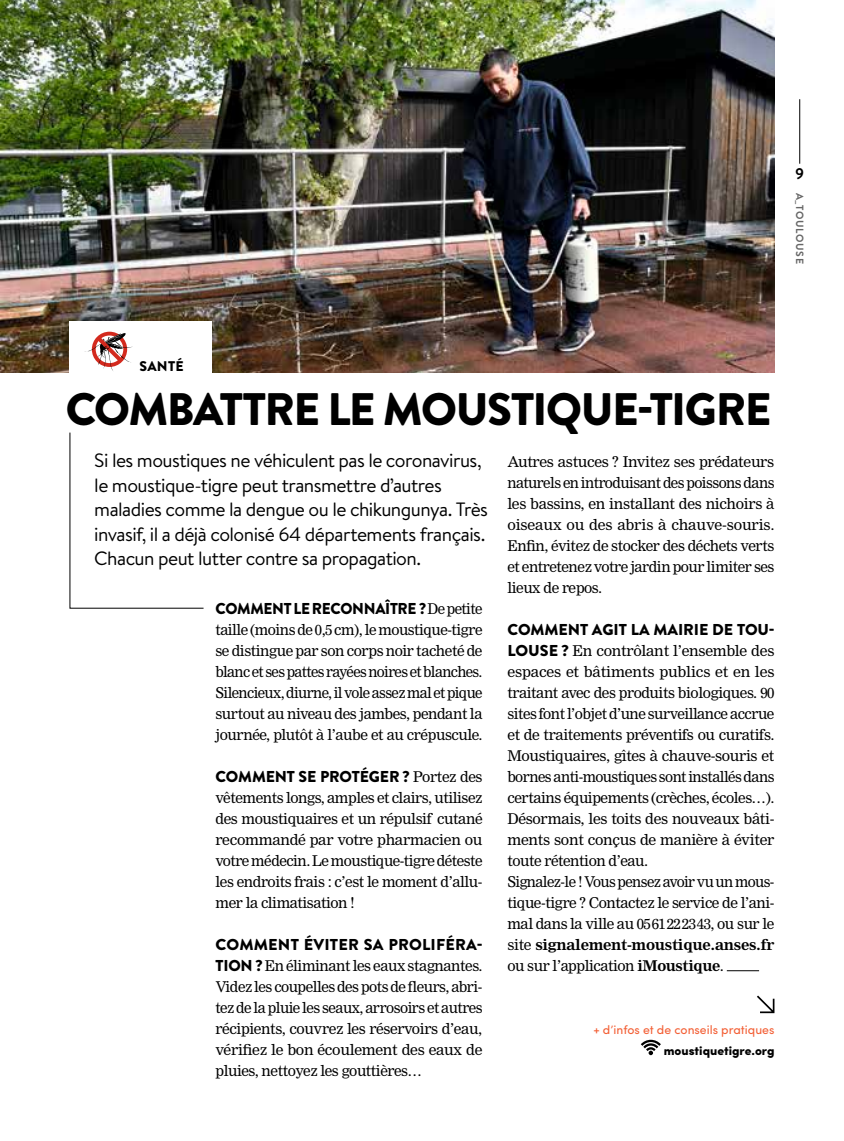
<style>
.page{position:relative;width:844px;height:1141px;background:#fff}
.page>*{position:absolute;margin:0;border:0;box-sizing:border-box;transform-origin:0 0}
.t1{font:900 45.5px "Brandon Grotesque";letter-spacing:-.035em;color:#000}
.t2{font:19.25px/24.5px "Brandon Text";letter-spacing:-.03em;color:#000}
.t3{font:900 15.75px "Brandon Grotesque";letter-spacing:-.005em;color:#000}
.t4{font:700 15.75px "Brandon Grotesque";color:#000}
.t5{font:14.53px/21px "Nimrod MT Std";letter-spacing:-.03em;color:#000;text-align:justify}
.t6{font:900 14px "Brandon Grotesque";letter-spacing:.02em;color:#000}
.t7{font:12.25px "Sofia Pro";color:#f35f35}
.t8{font:900 12.25px "Sofia Pro";color:#000}
.t9{font:700 10.5px "Brandon Grotesque";letter-spacing:.06em;color:#676767}
.s1{font-family:"Nimrod MT Std";font-weight:400;font-size:14.53px}
.s2{font-family:"Brandon Grotesque";font-weight:900;font-size:15.75px}
.s3{font-weight:700}
</style>
<div class="page">
<img style="left:0;top:0;width:774px;height:372px">
<svg style="left:69px;top:432px;width:135px;height:177px"></svg>
<hr style="left:726px;top:970px;width:32px;height:1px;background:#000">
<svg style="left:640px;top:1040px;width:20px;height:15px"></svg>
<div style="left:69px;top:322px;width:143px;height:52px;background:#fff"></div>
<svg style="left:84px;top:332px;width:49px;height:39px"></svg>
<hr style="left:799px;top:99px;width:1px;height:65px;background:#000">
<svg style="left:757px;top:995px;width:17px;height:18px"></svg>
<p class="t4" style="left:795px;top:163px;width:10px">9</p>
<p class="t9" style="left:806px;top:193px;width:72px;rotate:90deg">A_TOULOUSE</p>
<p class="t6" style="left:139px;top:357px;width:46px">SANTÉ</p>
<h1 class="t1" style="left:66px;top:377px;width:707px">COMBATTRE LE MOUSTIQUE-TIGRE</h1>
<p class="t2" style="left:94px;top:447px;width:395px">Si les moustiques ne véhiculent pas le coronavirus, le moustique-tigre peut transmettre d’autres maladies comme la dengue ou le chikungunya. Très invasif, il a déjà colonisé 64 départements français.<br>Chacun peut lutter contre sa propagation.</p>
<p class="t3" style="left:215px;top:598px;width:268px">COMMENT LE RECONNAÎTRE ? <span class="s1">De petite</span></p>
<p class="t5" style="left:215px;top:620px;width:268px">taille (moins de 0,5 cm), le moustique-tigre se distingue par son corps noir tacheté de blanc et ses pattes rayées noires et blanches.<br>Silencieux, diurne, il vole assez mal et pique surtout au niveau des jambes, pendant la journée, plutôt à l’aube et au crépuscule.</p>
<p class="t3" style="left:215px;top:766px;width:268px">COMMENT SE PROTÉGER ? <span class="s1">Portez des</span></p>
<p class="t5" style="left:215px;top:788px;width:268px">vêtements longs, amples et clairs, utilisez des moustiquaires et un répulsif cutané recommandé par votre pharmacien ou votre médecin. Le moustique-tigre déteste les endroits frais : c’est le moment d’allu&shy;mer la climatisation !</p>
<p class="t3" style="left:215px;top:934px;width:268px">COMMENT ÉVITER SA PROLIFÉRA-</p>
<p class="t5" style="left:215px;top:956px;width:269px"><span class="s2">TION ?</span> En éliminant les eaux stagnantes.<br>Videz les coupelles des pots de fleurs, abri&shy;tez de la pluie les seaux, arrosoirs et autres récipients, couvrez les réservoirs d’eau, vérifiez le bon écoulement des eaux de pluies, nettoyez les gouttières…</p>
<p class="t5" style="left:507px;top:452px;width:269px">Autres astuces ? Invitez ses prédateurs naturels en introduisant des poissons dans les bassins, en installant des nichoirs à oiseaux ou des abris à chauve-souris.<br>Enfin, évitez de stocker des déchets verts et entretenez votre jardin pour limiter ses lieux de repos.</p>
<p class="t3" style="left:507px;top:619px;width:268px">COMMENT AGIT LA MAIRIE DE TOU-</p>
<p class="t5" style="left:507px;top:641px;width:269px;text-align:left"><span class="s2">LOUSE ?</span> En contrôlant l’ensemble des espaces et bâtiments publics et en les traitant avec des produits biologiques. 90 sites font l’objet d’une surveillance accrue et de traitements préventifs ou curatifs.<br>Moustiquaires, gîtes à chauve-souris et bornes anti-moustiques sont installés dans certains équipements (crèches, écoles…).<br>Désormais, les toits des nouveaux bâti&shy;ments sont conçus de manière à éviter toute rétention d’eau.<br>Signalez-le ! Vous pensez avoir vu un mous&shy;tique-tigre ? Contactez le service de l’ani&shy;mal dans la ville au 0561222343, ou sur le site <span class="s3">signalement-moustique.anses.fr </span>ou sur l’application <span class="s3">iMoustique</span>.</p>
<p class="t7" style="left:593px;top:1021px;width:182px">+ d’infos et de conseils pratiques</p>
<p class="t8" style="left:663px;top:1041px;width:112px">moustiquetigre.org</p>
</div>
